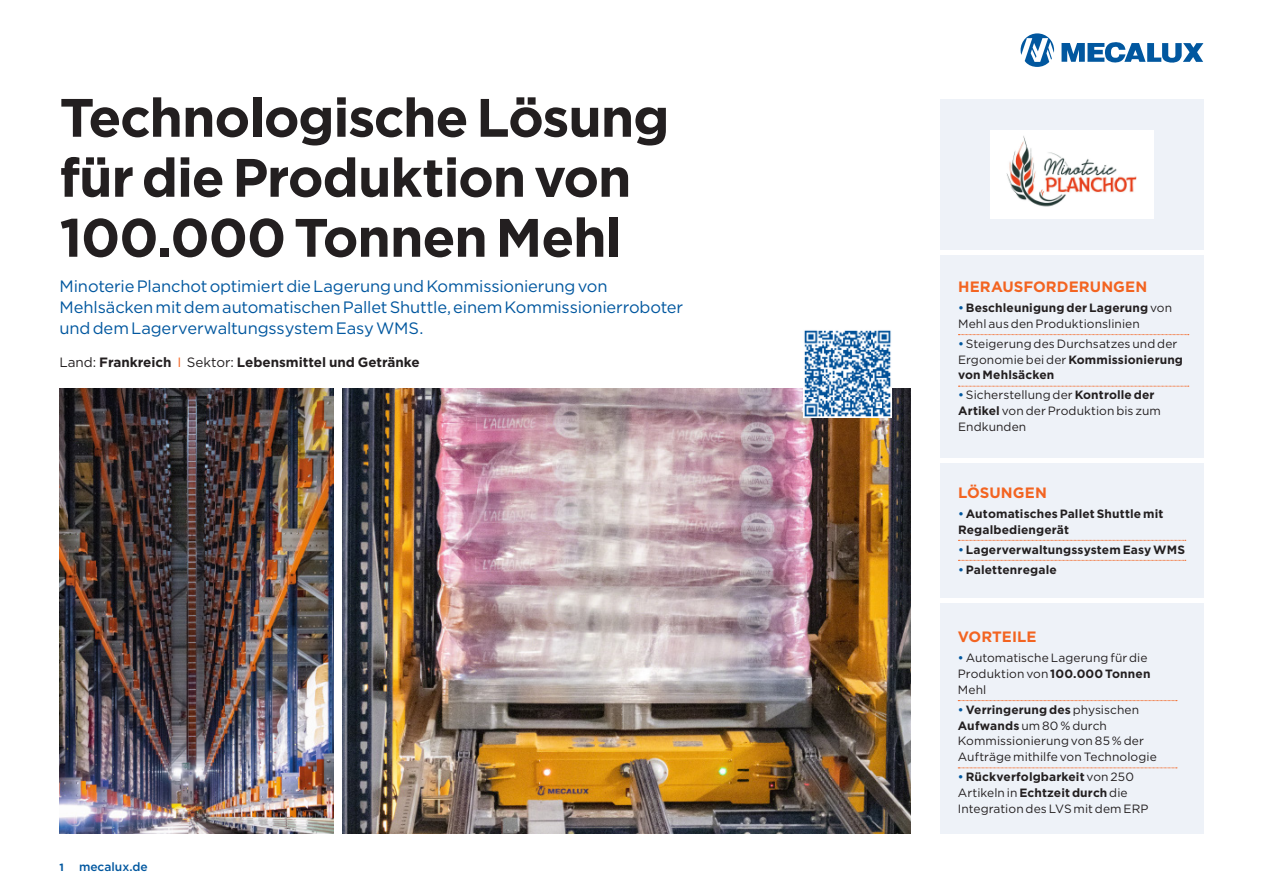
<style>
.page{position:relative;width:1263px;height:893px;background:#fff}
.page>*{position:absolute;margin:0;border:0;box-sizing:border-box;transform-origin:0 0}
.t1{font:700 54px/60px "Gotham";letter-spacing:-.025em;color:#231f20}
.t2{font:16.5px/21px "Gotham";letter-spacing:-.01em;color:#01579f}
.t3{font:700 15px "Gotham";letter-spacing:.005em;color:#f36421}
.t4{font:700 13.5px "Gotham";color:#231f20}
.t5{font:12px/15.8px "Gotham";letter-spacing:.005em;color:#231f20}
.t6{font:700 12px/15.8px "Gotham";letter-spacing:.01em;color:#231f20}
.t7{font:500 12px "Gotham";color:#01579f}
.t8{font:700 10.5px "Gotham";color:#01579f}
.s1{font-weight:400}
.s2{font-weight:400;color:#f36421}
.s3{font-weight:500;color:#01579f}
.s4{font-weight:700}
</style>
<div class="page">
<svg style="left:1020px;top:33px;width:34px;height:34px"></svg>
<svg style="left:1061px;top:42px;width:142px;height:21px"></svg>
<div style="left:940px;top:99px;width:263px;height:151px;background:#eef2f8"></div>
<img style="left:60px;top:389px;width:273px;height:444px">
<div style="left:940px;top:463px;width:263px;height:135px;background:#eef2f8"></div>
<div style="left:940px;top:255px;width:263px;height:203px;background:#eef2f8"></div>
<div style="left:940px;top:603px;width:263px;height:230px;background:#eef2f8"></div>
<img style="left:990px;top:130px;width:163px;height:88px">
<img style="left:343px;top:389px;width:567px;height:444px">
<img style="left:803px;top:330px;width:88px;height:87px">
<svg style="left:958px;top:700px;width:219px;height:1px"></svg>
<svg style="left:958px;top:768px;width:219px;height:1px"></svg>
<svg style="left:958px;top:540px;width:228px;height:1px"></svg>
<svg style="left:958px;top:560px;width:228px;height:1px"></svg>
<svg style="left:958px;top:334px;width:231px;height:1px"></svg>
<svg style="left:958px;top:386px;width:231px;height:1px"></svg>
<h1 class="t1" style="left:60px;top:87px;width:611px">Technologische Lösung für die Produktion von<br>100.000 Tonnen Mehl</h1>
<h2 class="t2" style="left:60px;top:275px;width:625px">Minoterie Planchot optimiert die Lagerung und Kommissionierung von<br>Mehlsäcken mit dem automatischen Pallet Shuttle, einem Kommissionierroboter und dem Lagerverwaltungssystem Easy WMS.</h2>
<p class="t4" style="left:60px;top:353px;width:362px"><span class="s1">Land:</span> Frankreich <span class="s2">I</span> <span class="s1">Sektor:</span> Lebensmittel und Getränke</p>
<p class="t8" style="left:60px;top:860px;width:6px">1</p>
<p class="t7" style="left:79px;top:859px;width:70px">mecalux.de</p>
<p class="t3" style="left:958px;top:277px;width:191px">HERAUSFORDERUNGEN</p>
<p class="t5" style="left:958px;top:300px;width:216px"><span class="s3">•</span> <span class="s4">Beschleunigungder Lagerung</span> von<br>Mehl aus den Produktionslinien</p>
<p class="t5" style="left:958px;top:336px;width:226px"><span class="s3">•</span> Steigerung des Durchsatzes und der<br>Ergonomie bei der <span class="s4">Kommissionierung von Mehlsäcken</span></p>
<p class="t5" style="left:958px;top:387px;width:204px"><span class="s3">•</span> Sicherstellung der <span class="s4">Kontrolleder<br>Artikel</span> von der Produktion bis zum<br>Endkunden</p>
<p class="t3" style="left:958px;top:483px;width:90px">LÖSUNGEN</p>
<p class="t6" style="left:958px;top:506px;width:207px"><span class="s3">•</span> Automatisches Pallet Shuttle mit<br>Regalbediengerät</p>
<p class="t6" style="left:958px;top:541px;width:228px"><span class="s3">•</span> LagerverwaltungssystemEasyWMS</p>
<p class="t6" style="left:958px;top:561px;width:100px"><span class="s3">•</span> Palettenregale</p>
<p class="t3" style="left:958px;top:627px;width:80px">VORTEILE</p>
<p class="t5" style="left:958px;top:650px;width:194px"><span class="s3">•</span> Automatische Lagerung für die<br>Produktion von <span class="s4">100.000 Tonnen<br></span>Mehl</p>
<p class="t5" style="left:958px;top:702px;width:200px"><span class="s3">•</span> <span class="s4">Verringerungdes</span> physischen<br><span class="s4">Aufwands</span> um 80 % durch<br>Kommissionierung von 85 % der<br>Aufträge mithilfe von Technologie</p>
<p class="t5" style="left:958px;top:769px;width:192px"><span class="s3">•</span> <span class="s4">Rückverfolgbarkeit</span> von 250<br>Artikeln in <span class="s4">Echtzeitdurch</span> die<br>Integration des LVS mit dem ERP</p>
</div>
